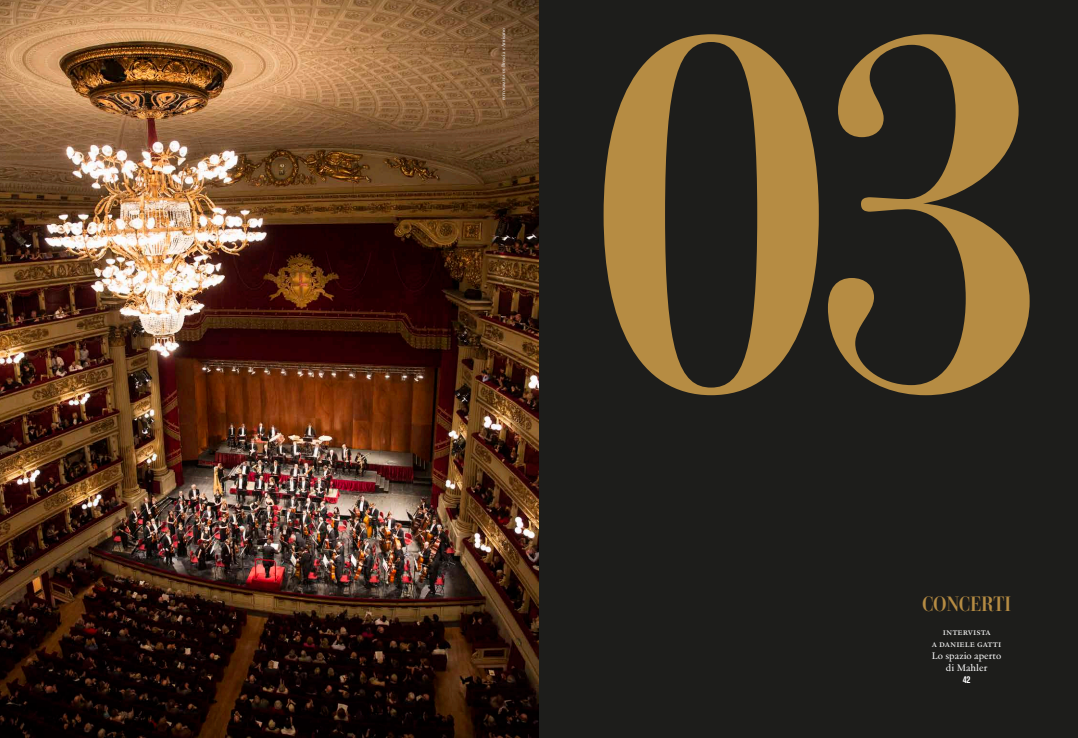
<style>
.page{position:relative;width:1078px;height:738px;background:#fff}
.page>*{position:absolute;margin:0;border:0;box-sizing:border-box;transform-origin:0 0}
.t1{font:500 480px "Parmigiano Headline Pro";color:#b68c43}
.t2{font:500 20px "Parmigiano Headline Pro";letter-spacing:-.015em;color:#b68c43}
.t3{font:700 condensed 10px "Akzidenz Grotesk Pro";color:#fff}
.t4{font:9.8px/12px "J Jannon";color:#fff;text-align:center}
.t5{font:5px "J Jannon";color:#fff}
</style>
<div class="page">
<div style="left:539px;top:0;width:538px;height:737px;background:#1d1d1b"></div>
<img style="left:0;top:0;width:539px;height:737px">
<p class="t5" style="left:499px;top:100px;width:74px;rotate:-90deg">fotografia di Brescia e Amisano</p>
<h1 class="t1" style="left:581px;top:-146px;width:470px">03</h1>
<h2 class="t2" style="left:921px;top:588px;width:91px">CONCERTI</h2>
<p class="t4" style="left:931px;top:624px;width:71px">intervista<br>a daniele gatti<br>Lo spazio aperto di Mahler</p>
<p class="t3" style="left:962px;top:672px;width:9px">42</p>
</div>
